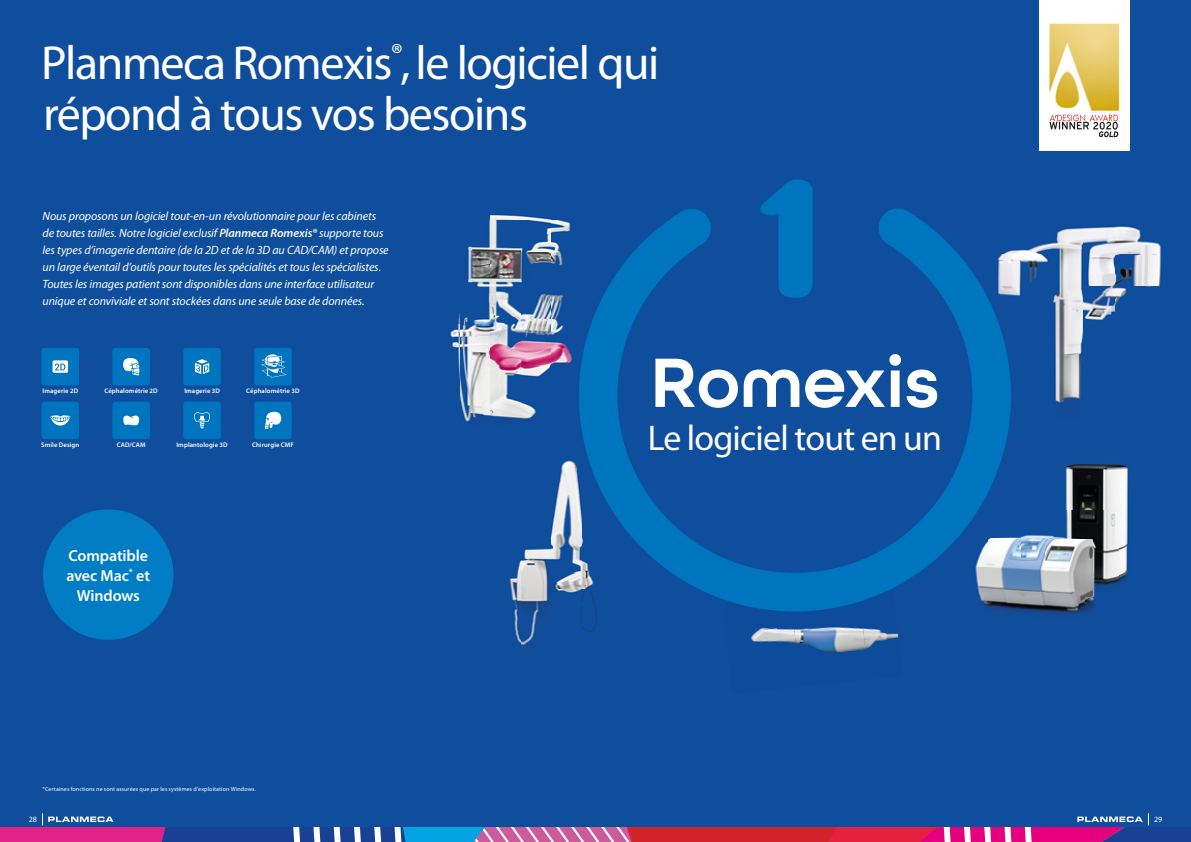
<style>
.page{position:relative;width:1191px;height:842px;background:#0e4e9d}
.page>*{position:absolute;margin:0;border:0;box-sizing:border-box;transform-origin:0 0}
.t1{font:600 73.7px "All Round Gothic";color:#fff}
.t2{font:48px/51px "Myriad Pro";letter-spacing:-.03em;color:#fff}
.t3{font:35.8px "Myriad Pro";letter-spacing:-.02em;color:#fff}
.t4{font:600 16px/20px "Myriad Pro";letter-spacing:-.01em;color:#fff;text-align:center}
.t5{font:italic 12px/17px "Myriad Pro";letter-spacing:-.01em;color:#fff}
.t6{font:8px "Myriad Pro";color:#fff}
.t7{font:600 6.6px "Myriad Pro";letter-spacing:.015em;color:#fff}
.t8{font:6px "Myriad Pro";letter-spacing:.015em;color:#fff}
.s1{font-weight:600}
</style>
<div class="page">
<img style="left:509px;top:460px;width:89px;height:185px">
<img style="left:450px;top:214px;width:122px;height:209px">
<img style="left:1065px;top:464px;width:64px;height:72px">
<img style="left:1118px;top:536px;width:11px;height:50px">
<img style="left:790px;top:611px;width:12px;height:1px">
<img style="left:865px;top:628px;width:34px;height:18px">
<img style="left:750px;top:627px;width:44px;height:16px">
<img style="left:794px;top:626px;width:71px;height:23px">
<img style="left:819px;top:649px;width:46px;height:5px">
<img style="left:865px;top:646px;width:6px;height:4px">
<img style="left:1011px;top:225px;width:150px;height:181px">
<svg style="left:579px;top:206px;width:432px;height:405px"></svg>
<svg style="left:759px;top:179px;width:53px;height:119px"></svg>
<img style="left:956px;top:510px;width:89px;height:86px">
<img style="left:956px;top:596px;width:139px;height:19px">
<img style="left:1045px;top:510px;width:73px;height:87px">
<img style="left:956px;top:510px;width:22px;height:29px">
<svg style="left:0;top:813px;width:1191px;height:29px"></svg>
<div style="left:43px;top:509px;width:130px;height:131px;background:#007dc5;border-radius:50%"></div>
<div style="left:42px;top:348px;width:37px;height:37px;background:#0075bf;border-radius:3px"></div>
<svg style="left:53px;top:360px;width:15px;height:13px"></svg>
<div style="left:112px;top:348px;width:38px;height:37px;background:#0075bf;border-radius:3px"></div>
<svg style="left:123px;top:358px;width:17px;height:17px"></svg>
<div style="left:183px;top:348px;width:38px;height:37px;background:#0075bf;border-radius:3px"></div>
<svg style="left:195px;top:359px;width:14px;height:15px"></svg>
<div style="left:254px;top:348px;width:38px;height:37px;background:#0075bf;border-radius:3px"></div>
<svg style="left:262px;top:354px;width:24px;height:23px"></svg>
<div style="left:42px;top:402px;width:37px;height:37px;background:#0075bf;border-radius:3px"></div>
<svg style="left:50px;top:415px;width:20px;height:10px"></svg>
<div style="left:112px;top:402px;width:38px;height:37px;background:#0075bf;border-radius:3px"></div>
<svg style="left:123px;top:416px;width:16px;height:9px"></svg>
<div style="left:183px;top:402px;width:38px;height:37px;background:#0075bf;border-radius:3px"></div>
<svg style="left:194px;top:412px;width:16px;height:16px"></svg>
<div style="left:254px;top:402px;width:38px;height:37px;background:#0075bf;border-radius:3px"></div>
<svg style="left:264px;top:412px;width:18px;height:17px"></svg>
<div style="left:1038px;top:0;width:91px;height:150px;background:#fff"></div>
<img style="left:1046px;top:22px;width:74px;height:89px">
<img style="left:1057px;top:114px;width:62px;height:7px">
<img style="left:1049px;top:121px;width:70px;height:17px">
<svg style="left:1049px;top:115px;width:8px;height:6px"></svg>
<h2 class="t2" style="left:41px;top:41px;width:619px">Planmeca Romexis<sup>®</sup>, le logiciel qui répond à tous vos besoins</h2>
<p class="t5" style="left:43px;top:208px;width:348px">Nous proposons un logiciel tout-en-un révolutionnaire pour les cabinets de toutes tailles. Notre logiciel exclusif <span class="s1">Planmeca Romexis®</span> supporte tous les types d’imagerie dentaire (de la 2D et de la 3D au CAD/CAM) et propose un large éventail d’outils pour toutes les spécialités et tous les spécialistes.<br>Toutes les images patient sont disponibles dans une interface utilisateur unique et conviviale et sont stockées dans une seule base de données.</p>
<p class="t7" style="left:43px;top:388px;width:37px">Imagerie 2D</p>
<p class="t7" style="left:104px;top:388px;width:55px">Céphalométrie 2D</p>
<p class="t7" style="left:184px;top:388px;width:37px">Imagerie 3D</p>
<p class="t7" style="left:246px;top:388px;width:55px">Céphalométrie 3D</p>
<p class="t7" style="left:41px;top:442px;width:40px">Smile Design</p>
<p class="t7" style="left:117px;top:442px;width:30px">CAD/CAM</p>
<p class="t7" style="left:176px;top:442px;width:53px">Implantologie 3D</p>
<p class="t7" style="left:252px;top:442px;width:43px">Chirurgie CMF</p>
<h3 class="t4" style="left:66px;top:546px;width:85px">Compatible avec Mac<sup>*</sup> et<br>Windows</h3>
<p class="t8" style="left:43px;top:787px;width:215px">*Certaines fonctions ne sont assurées que par les systèmes d’exploitation Windows.</p>
<h1 class="t1" style="left:650px;top:354px;width:290px">Romexis</h1>
<h3 class="t3" style="left:647px;top:424px;width:296px">Le logiciel tout en un</h3>
<p class="t6" style="left:29px;top:816px;width:10px">28</p>
<p class="t6" style="left:1154px;top:816px;width:10px">29</p>
</div>
